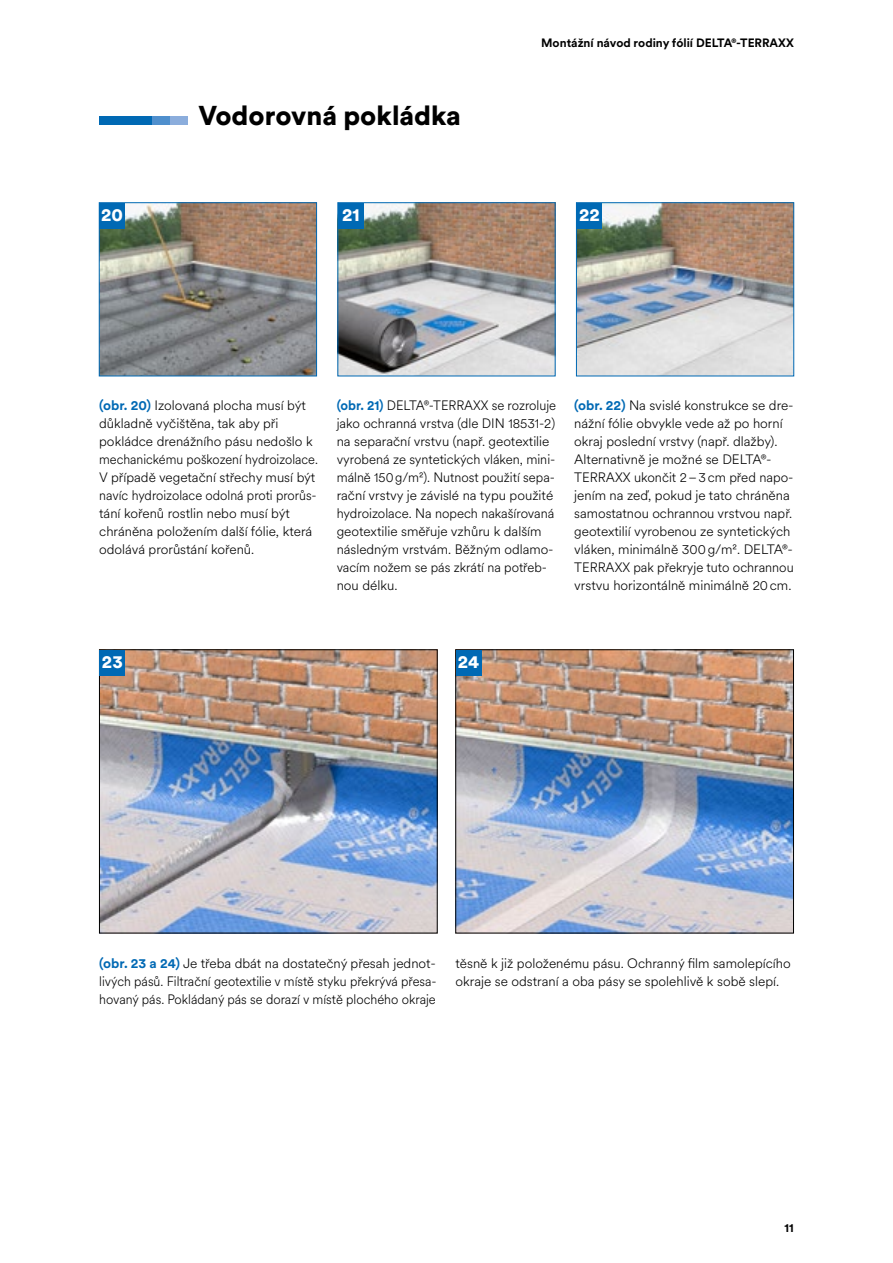
<style>
.page{position:relative;width:893px;height:1263px;background:#fff}
.page>*{position:absolute;margin:0;border:0;box-sizing:border-box;transform-origin:0 0}
.t1{font:900 27px "Circular XX";color:#000}
.t2{font:900 18px "Circular XX";color:#fff}
.t3{font:300 13.5px/18px "Circular XX";color:#000}
.t4{font:300 13.5px/18px "Circular XX";color:#000;scale:.96 1}
.t5{font:700 12px "Circular XX";color:#000}
.s1{font-weight:700;color:#0069b4}
</style>
<div class="page">
<img style="left:101px;top:204px;width:214px;height:170px">
<div style="left:99px;top:202px;width:218px;height:174px;border:1px solid #0069b4"></div>
<img style="left:578px;top:204px;width:214px;height:170px">
<div style="left:576px;top:202px;width:218px;height:174px;border:1px solid #0069b4"></div>
<img style="left:340px;top:204px;width:213px;height:170px">
<div style="left:338px;top:202px;width:217px;height:174px;border:1px solid #0069b4"></div>
<img style="left:101px;top:651px;width:334px;height:280px">
<div style="left:99px;top:649px;width:338px;height:284px;border:1px solid #000"></div>
<img style="left:458px;top:651px;width:334px;height:280px">
<div style="left:456px;top:649px;width:338px;height:284px;border:1px solid #000"></div>
<div style="left:99px;top:116px;width:53px;height:9px;background:#0069b4"></div>
<div style="left:152px;top:116px;width:18px;height:9px;background:#4f8fcd"></div>
<div style="left:170px;top:116px;width:17px;height:9px;background:#8baddc"></div>
<div style="left:99px;top:203px;width:26px;height:25px;background:#0069b4"></div>
<div style="left:338px;top:203px;width:26px;height:25px;background:#0069b4"></div>
<div style="left:577px;top:203px;width:25px;height:25px;background:#0069b4"></div>
<div style="left:100px;top:650px;width:25px;height:25px;background:#0069b4"></div>
<div style="left:456px;top:650px;width:25px;height:25px;background:#0069b4"></div>
<h1 class="t1" style="left:198px;top:96px;width:264px">Vodorovná pokládka</h1>
<p class="t5" style="left:541px;top:34px;width:254px">Montážní návod rodiny fólií DELTA®-TERRAXX</p>
<h2 class="t2" style="left:101px;top:202px;width:23px">20</h2>
<h2 class="t2" style="left:342px;top:202px;width:19px">21</h2>
<h2 class="t2" style="left:579px;top:202px;width:22px">22</h2>
<p class="t3" style="left:99px;top:395px;width:220px"><span class="s1">(obr. 20)</span> Izolovaná plocha musí být důkladně vyčištěna, tak aby při pokládce drenážního pásu nedošlo k mechanickému poškození hydroizolace.<br>V případě vegetační střechy musí být navíc hydroizolace odolná proti prorůs&shy;tání kořenů rostlin nebo musí být chráněna položením další fólie, která odolává prorůstání kořenů.</p>
<p class="t4" style="left:337px;top:395px;width:230px"><span class="s1">(obr. 21)</span> DELTA®-TERRAXX se rozroluje jako ochranná vrstva (dle DIN 18531-2) na separační vrstvu (např. geotextilie vyrobená ze syntetických vláken, mini&shy;málně 150g/m²). Nutnost použití sepa&shy;rační vrstvy je závislé na typu použité hydroizolace. Na nopech nakašírovaná geotextilie směřuje vzhůru k dalším následným vrstvám. Běžným odlamo&shy;vacím nožem se pás zkrátí na potřeb&shy;nou délku.</p>
<p class="t3" style="left:574px;top:395px;width:221px"><span class="s1">(obr. 22)</span> Na svislé konstrukce se dre&shy;nážní fólie obvykle vede až po horní okraj poslední vrstvy (např. dlažby).<br>Alternativně je možné se DELTA®- TERRAXX ukončit 2–3cm před napo&shy;jením na zeď, pokud je tato chráněna samostatnou ochrannou vrstvou např. geotextilií vyrobenou ze syntetických vláken, minimálně 300g/m². DELTA®- TERRAXX pak překryje tuto ochrannou vrstvu horizontálně minimálně 20cm.</p>
<h2 class="t2" style="left:102px;top:649px;width:22px">23</h2>
<h2 class="t2" style="left:458px;top:649px;width:23px">24</h2>
<p class="t3" style="left:99px;top:953px;width:339px;text-align:justify"><span class="s1">(obr. 23 a 24)</span> Je třeba dbát na dostatečný přesah jednot&shy;livých pásů. Filtrační geotextilie v místě styku překrývá přesa&shy;hovaný pás. Pokládaný pás se dorazí v místě plochého okraje</p>
<p class="t3" style="left:455px;top:953px;width:337px">těsně k již položenému pásu. Ochranný film samolepícího okraje se odstraní a oba pásy se spolehlivě k sobě slepí.</p>
<p class="t5" style="left:785px;top:1219px;width:11px">11</p>
</div>
